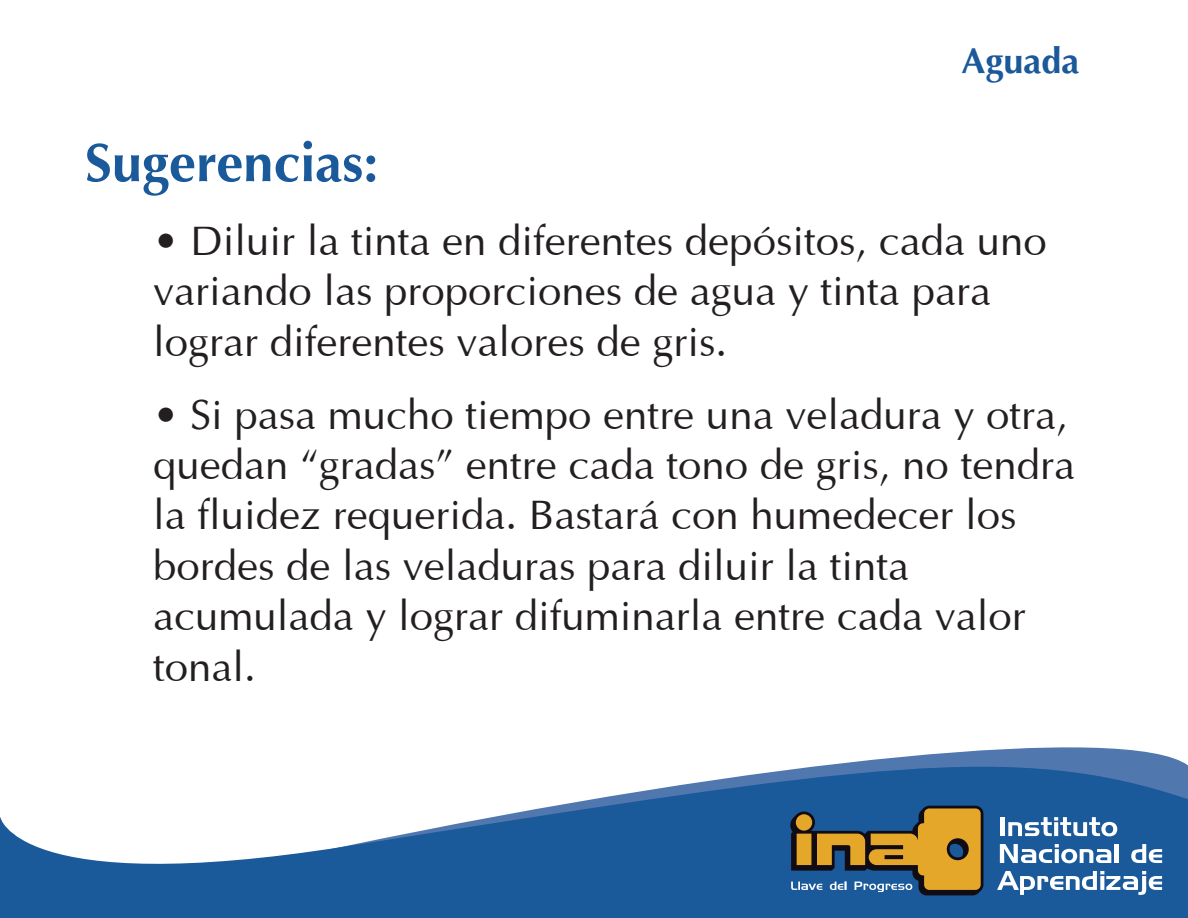
<style>
.page{position:relative;width:1188px;height:918px;background:#fff}
.page>*{position:absolute;margin:0;border:0;box-sizing:border-box;transform-origin:0 0}
.t1{font:700 54px "Optima";color:#1a599a}
.t2{font:42px/50.4px "Optima";color:#231f20}
.t3{font:700 36px "Optima";color:#1a599a}
</style>
<div class="page">
<svg style="left:0;top:747px;width:1188px;height:171px;fill:#1a599a"></svg>
<svg style="left:790px;top:806px;width:193px;height:89px;background:#777051"></svg>
<hr style="left:1000px;top:817px;width:4px;height:19px;background:#fff">
<svg style="left:1008px;top:817px;width:109px;height:19px"></svg>
<svg style="left:1000px;top:844px;width:111px;height:19px"></svg>
<hr style="left:1115px;top:844px;width:4px;height:19px;background:#fff">
<svg style="left:1131px;top:844px;width:31px;height:19px"></svg>
<svg style="left:997px;top:871px;width:165px;height:24px"></svg>
<p class="t1" style="left:85px;top:131px;width:295px">Sugerencias:</p>
<p class="t3" style="left:961px;top:40px;width:120px">Aguada</p>
<p class="t2" style="left:153px;top:212px;width:895px">• Diluir la tinta en diferentes depósitos, cada uno variando las proporciones de agua y tinta para lograr diferentes valores de gris.</p>
<p class="t2" style="left:153px;top:386px;width:924px">• Si pasa mucho tiempo entre una veladura y otra, quedan “gradas” entre cada tono de gris, no tendra la fluidez requerida. Bastará con humedecer los bordes de las veladuras para diluir la tinta acumulada y lograr difuminarla entre cada valor tonal.</p>
</div>
